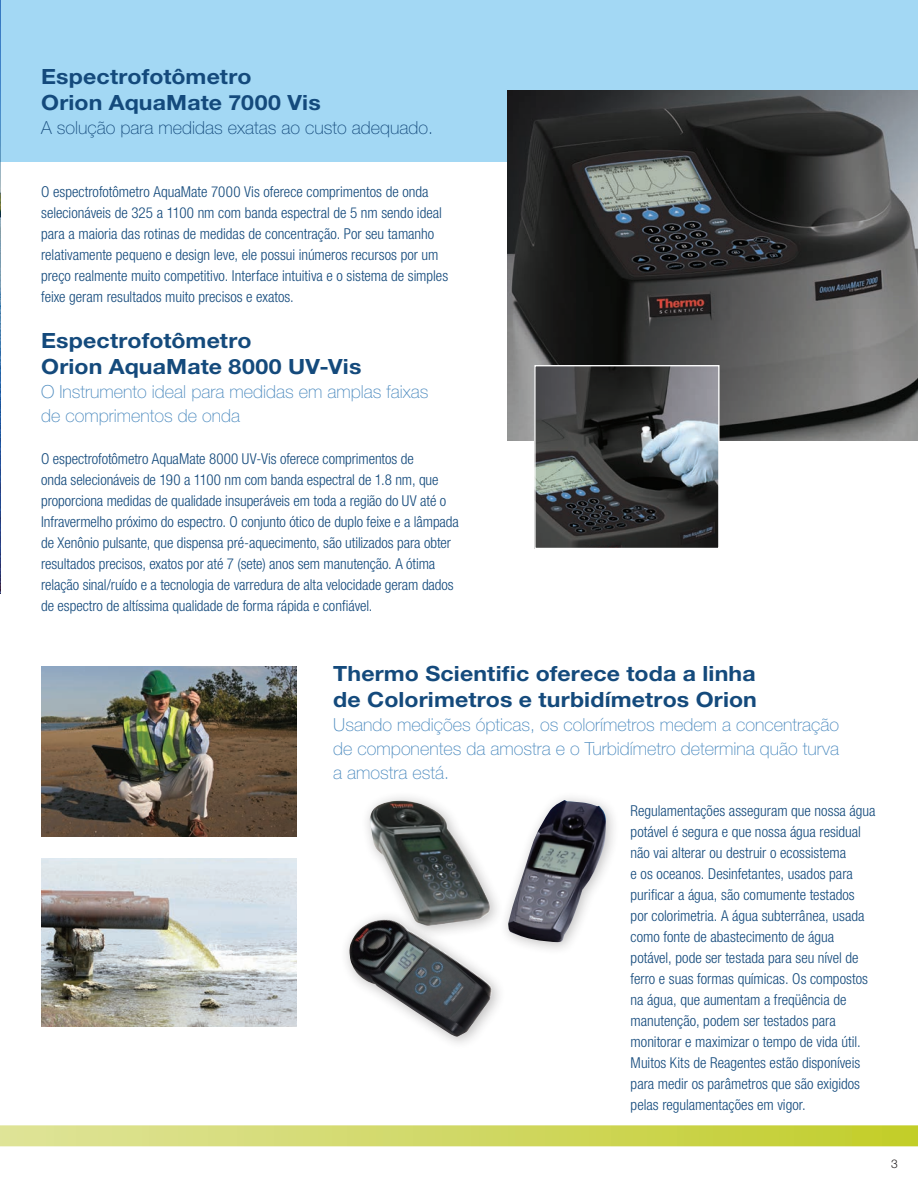
<style>
.page{position:relative;width:918px;height:1188px;background:#fff}
.page>*{position:absolute;margin:0;border:0;box-sizing:border-box;transform-origin:0 0}
.t1{font:700 21px/25.5px "Helvetica Neue LT Std";letter-spacing:.005em;color:#144a7c;scale:1.1 1}
.t2{font:100 18px/24px "Helvetica Neue LT Std";color:#4a89be}
.t3{font:100 18px "Helvetica Neue LT Std";color:#144a7c}
.t4{font:300 condensed 15px/21px "Helvetica Neue LT Std";color:#144a7c}
.t5{font:300 12px "Helvetica Neue LT Std";color:#231f20}
</style>
<div class="page">
<img style="left:0;top:162px;width:1px;height:432px">
<div style="left:0;top:0;width:918px;height:162px;background:#a3d8f4"></div>
<div style="left:360px;top:791px;width:144px;height:149px;background:#231f20;opacity:.3"></div>
<img style="left:370px;top:801px;width:120px;height:109px">
<div style="left:340px;top:910px;width:166px;height:140px;background:#231f20;opacity:.3"></div>
<img style="left:349px;top:919px;width:143px;height:118px">
<div style="left:499px;top:791px;width:121px;height:165px;background:#231f20;opacity:.3"></div>
<img style="left:508px;top:800px;width:98px;height:142px">
<div style="left:0;top:1125px;width:918px;height:21px;background:linear-gradient(to right,#dfe39b,#c2cd2b)"></div>
<img style="left:41px;top:858px;width:256px;height:169px">
<img style="left:41px;top:666px;width:256px;height:170px">
<img style="left:507px;top:90px;width:411px;height:350px">
<img style="left:536px;top:367px;width:182px;height:180px">
<div style="left:534px;top:365px;width:186px;height:184px;border:1px solid #fff"></div>
<p class="t1" style="left:41px;top:64px;width:193px">Espectrofotômetro</p>
<p class="t1" style="left:41px;top:89px;width:256px">Orion AquaMate 7000 Vis</p>
<p class="t3" style="left:41px;top:117px;width:394px">A solução para medidas exatas ao custo adequado.</p>
<p class="t4" style="left:41px;top:181px;width:409px">O espectrofotômetro AquaMate 7000 Vis oferece comprimentos de onda selecionáveis de 325 a 1100 nm com banda espectral de 5 nm sendo ideal para a maioria das rotinas de medidas de concentração. Por seu tamanho relativamente pequeno e design leve, ele possui inúmeros recursos por um preço realmente muito competitivo. Interface intuitiva e o sistema de simples feixe geram resultados muito precisos e exatos.</p>
<p class="t1" style="left:41px;top:328px;width:193px">Espectrofotômetro</p>
<p class="t1" style="left:41px;top:353px;width:293px">Orion AquaMate 8000 UV-Vis</p>
<p class="t2" style="left:41px;top:380px;width:389px">O Instrumento ideal para medidas em amplas faixas de comprimentos de onda</p>
<p class="t4" style="left:41px;top:448px;width:419px">O espectrofotômetro AquaMate 8000 UV-Vis oferece comprimentos de<br>onda selecionáveis de 190 a 1100 nm com banda espectral de 1.8 nm, que proporciona medidas de qualidade insuperáveis em toda a região do UV até o Infravermelho próximo do espectro. O conjunto ótico de duplo feixe e a lâmpada de Xenônio pulsante, que dispensa pré-aquecimento, são utilizados para obter resultados precisos, exatos por até 7 (sete) anos sem manutenção. A ótima relação sinal/ruído e a tecnologia de varredura de alta velocidade geram dados de espectro de altíssima qualidade de forma rápida e confiável.</p>
<p class="t1" style="left:333px;top:661px;width:387px">Thermo Scientific oferece toda a linha de Colorimetros e turbidímetros Orion</p>
<p class="t2" style="left:333px;top:713px;width:507px;text-align:justify">Usando medições ópticas, os colorímetros medem a concentração de componentes da amostra e o Turbidímetro determina quão turva a amostra está.</p>
<p class="t4" style="left:631px;top:800px;width:246px">Regulamentações asseguram que nossa água potável é segura e que nossa água residual não vai alterar ou destruir o ecossistema<br>e os oceanos. Desinfetantes, usados para purificar a água, são comumente testados por colorimetria. A água subterrânea, usada como fonte de abastecimento de água potável, pode ser testada para seu nível de ferro e suas formas químicas. Os compostos na água, que aumentam a freqüência de manutenção, podem ser testados para monitorar e maximizar o tempo de vida útil.<br>Muitos Kits de Reagentes estão disponíveis para medir os parâmetros que são exigidos pelas regulamentações em vigor.</p>
<p class="t5" style="left:891px;top:1156px;width:8px">3</p>
</div>
